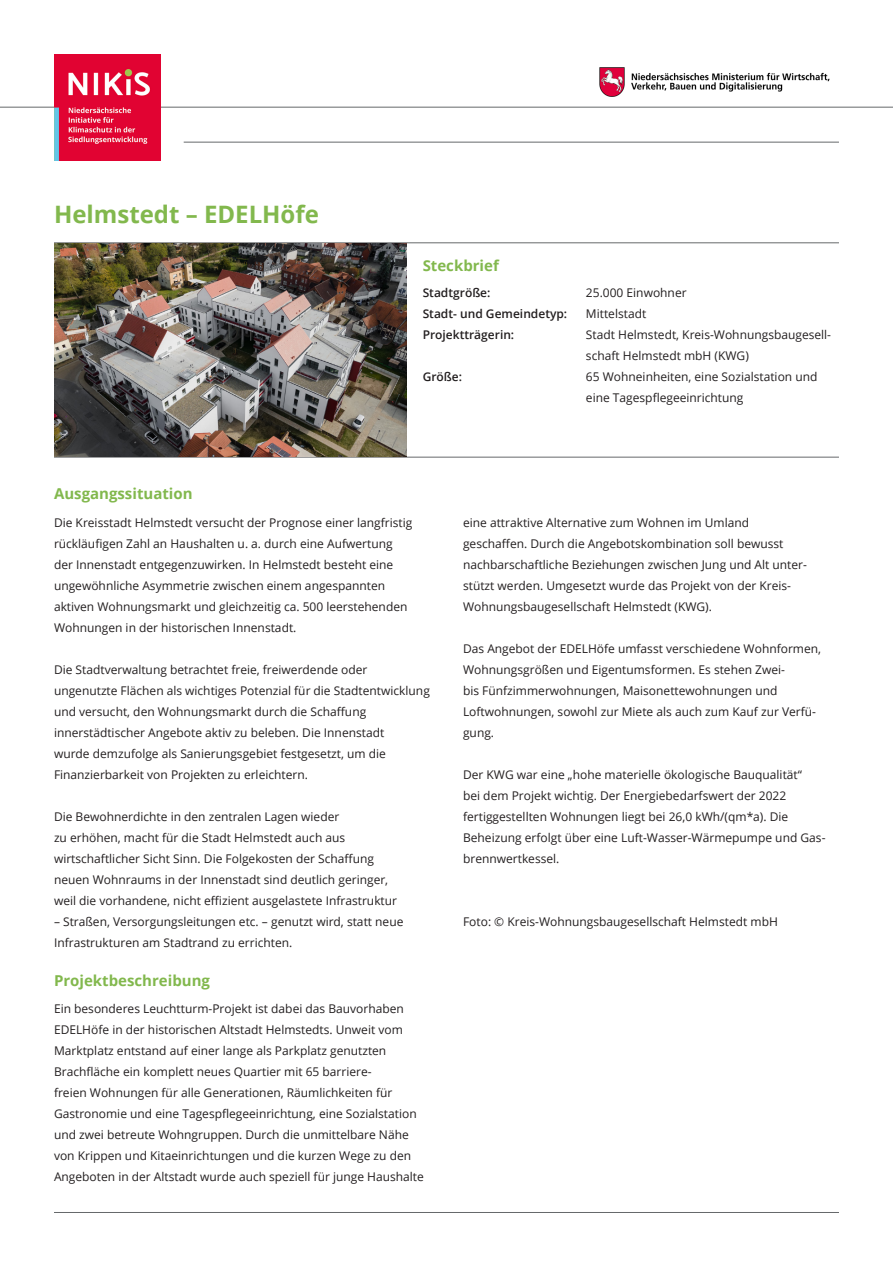
<style>
.page{position:relative;width:893px;height:1263px;background:#fff}
.page>*{position:absolute;margin:0;border:0;box-sizing:border-box;transform-origin:0 0}
.t1{font:700 24px "Open Sans";color:#82b84d}
.t2{font:700 15px "Open Sans";color:#82b84d}
.t3{font:12px/21px "Open Sans";color:#231f20}
.t4{font:600 12px "Open Sans";color:#231f20}
</style>
<div class="page">
<hr style="left:0;top:107px;width:893px;height:1px;background:#66696b">
<hr style="left:184px;top:142px;width:655px;height:1px;background:#66696b">
<hr style="left:54px;top:243px;width:785px;height:1px;background:#66696b">
<hr style="left:54px;top:457px;width:785px;height:1px;background:#66696b">
<hr style="left:54px;top:1212px;width:785px;height:1px;background:#66696b">
<img style="left:54px;top:54px;width:106px;height:106px">
<img style="left:599px;top:67px;width:231px;height:30px">
<img style="left:54px;top:243px;width:352px;height:214px">
<p class="t1" style="left:54px;top:198px;width:266px">Helmstedt – EDELHöfe</p>
<p class="t2" style="left:54px;top:483px;width:140px">Ausgangssituation</p>
<p class="t2" style="left:423px;top:255px;width:78px">Steckbrief</p>
<p class="t4" style="left:423px;top:284px;width:69px">Stadtgröße:</p>
<p class="t4" style="left:423px;top:305px;width:146px">Stadt- und Gemeindetyp:</p>
<p class="t4" style="left:423px;top:326px;width:93px">Projektträgerin:</p>
<p class="t4" style="left:423px;top:368px;width:41px">Größe:</p>
<p class="t3" style="left:586px;top:282px;width:102px">25.000 Einwohner</p>
<p class="t3" style="left:586px;top:303px;width:62px">Mittelstadt</p>
<p class="t3" style="left:586px;top:324px;width:247px">Stadt Helmstedt, Kreis-Wohnungsbaugesell&shy;schaft Helmstedt mbH (KWG)</p>
<p class="t3" style="left:586px;top:366px;width:233px">65 Wohneinheiten, eine Sozialstation und eine Tagespflegeeinrichtung</p>
<p class="t3" style="left:54px;top:511px;width:360px">Die Kreisstadt Helmstedt versucht der Prognose einer langfristig rückläufigen Zahl an Haushalten u. a. durch eine Aufwertung der Innenstadt entgegenzuwirken. In Helmstedt besteht eine ungewöhnliche Asymmetrie zwischen einem angespannten aktiven Wohnungsmarkt und gleichzeitig ca. 500 leerstehenden Wohnungen in der historischen Innenstadt.</p>
<p class="t3" style="left:54px;top:658px;width:377px">Die Stadtverwaltung betrachtet freie, freiwerdende oder ungenutzte Flächen als wichtiges Potenzial für die Stadtentwicklung und versucht, den Wohnungsmarkt durch die Schaffung innerstädtischer Angebote aktiv zu beleben. Die Innenstadt<br>wurde demzufolge als Sanierungsgebiet festgesetzt, um die Finanzierbarkeit von Projekten zu erleichtern.</p>
<p class="t3" style="left:54px;top:805px;width:345px">Die Bewohnerdichte in den zentralen Lagen wieder<br>zu erhöhen, macht für die Stadt Helmstedt auch aus wirtschaftlicher Sicht Sinn. Die Folgekosten der Schaffung neuen Wohnraums in der Innenstadt sind deutlich geringer, weil die vorhandene, nicht effizient ausgelastete Infrastruktur</p>
<p class="t3" style="left:54px;top:910px;width:351px">– Straßen, Versorgungsleitungen etc. – genutzt wird, statt neue<br>Infrastrukturen am Stadtrand zu errichten.</p>
<p class="t2" style="left:54px;top:970px;width:158px">Projektbeschreibung</p>
<p class="t3" style="left:54px;top:997px;width:371px">Ein besonderes Leuchtturm-Projekt ist dabei das Bauvorhaben EDELHöfe in der historischen Altstadt Helmstedts. Unweit vom Marktplatz entstand auf einer lange als Parkplatz genutzten Brachfläche ein komplett neues Quartier mit 65 barriere-<br>freien Wohnungen für alle Generationen, Räumlichkeiten für Gastronomie und eine Tagespflegeeinrichtung, eine Sozialstation und zwei betreute Wohngruppen. Durch die unmittelbare Nähe von Krippen und Kitaeinrichtungen und die kurzen Wege zu den Angeboten in der Altstadt wurde auch speziell für junge Haushalte</p>
<p class="t3" style="left:463px;top:511px;width:345px">eine attraktive Alternative zum Wohnen im Umland geschaffen. Durch die Angebotskombination soll bewusst nachbarschaftliche Beziehungen zwischen Jung und Alt unter&shy;stützt werden. Umgesetzt wurde das Projekt von der Kreis-Wohnungsbaugesellschaft Helmstedt (KWG).</p>
<p class="t3" style="left:463px;top:637px;width:360px">Das Angebot der EDELHöfe umfasst verschiedene Wohnformen, Wohnungsgrößen und Eigentumsformen. Es stehen Zwei-<br>bis Fünfzimmerwohnungen, Maisonettewohnungen und Loftwohnungen, sowohl zur Miete als auch zum Kauf zur Verfü&shy;gung.</p>
<p class="t3" style="left:463px;top:763px;width:364px">Der KWG war eine „hohe materielle ökologische Bauqualität“<br>bei dem Projekt wichtig. Der Energiebedarfswert der 2022 fertiggestellten Wohnungen liegt bei 26,0 kWh/(qm*a). Die Beheizung erfolgt über eine Luft-Wasser-Wärmepumpe und Gas&shy;brennwertkessel.</p>
<p class="t3" style="left:463px;top:910px;width:316px">Foto: © Kreis-Wohnungsbaugesellschaft Helmstedt mbH</p>
</div>
